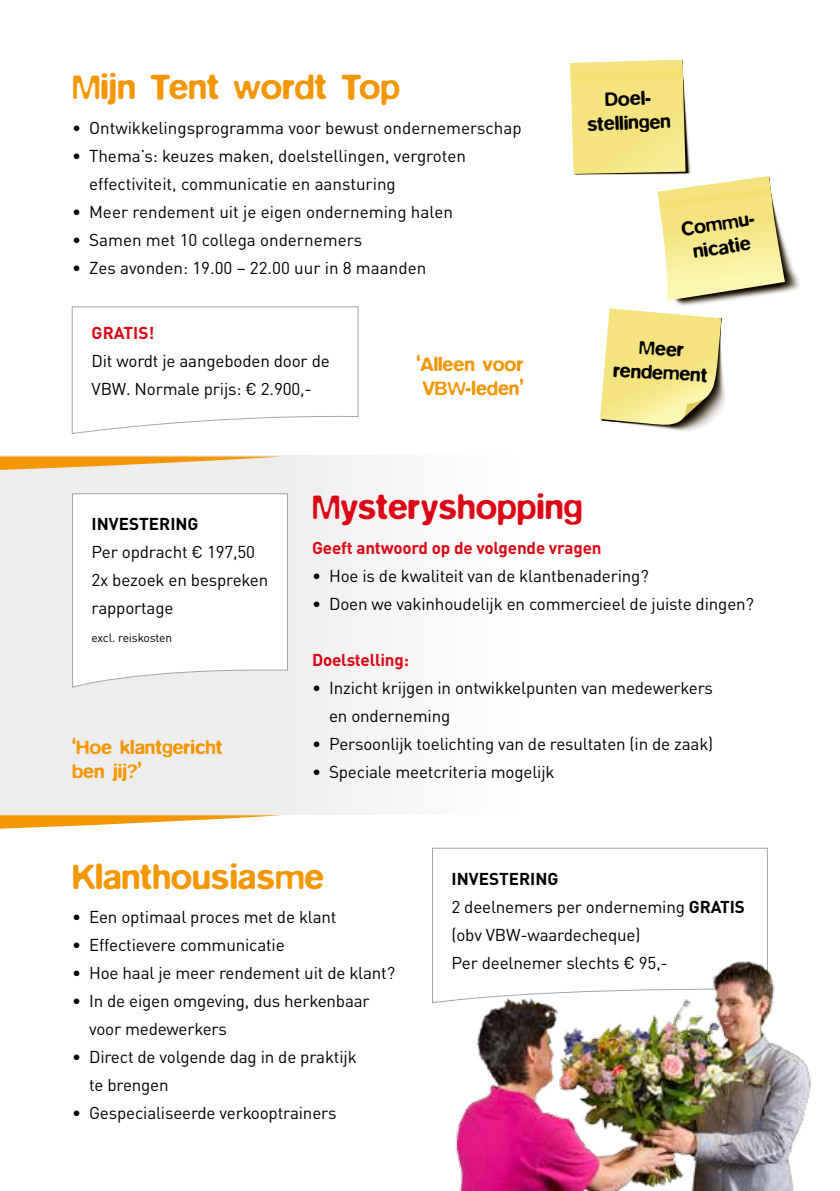
<style>
.page{position:relative;width:840px;height:1191px;background:#fff}
.page>*{position:absolute;margin:0;border:0;box-sizing:border-box;transform-origin:0 0}
.t1{font:500 36px "Blur";color:#f49600}
.t2{font:500 36px "Blur";color:#dc0714}
.t3{font:500 20px/24px "Blur";color:#f49600}
.t4{font:500 20px/24px "Blur";color:#000;text-align:center}
.t5{font:17px/28px "DIN Pro";letter-spacing:-.01em;color:#000}
.t6{font:700 17px "DIN Pro";letter-spacing:-.01em;color:#dc0714}
.t7{font:700 17px "DIN Pro";color:#000}
.t8{font:12px "DIN Pro";letter-spacing:-.015em;color:#000}
.s1{font-weight:700}
</style>
<div class="page">
<div style="left:0;top:455px;width:582px;height:360px;background:#ededed"></div>
<svg style="left:0;top:456px;width:282px;height:14px"></svg>
<svg style="left:0;top:815px;width:282px;height:14px"></svg>
<svg style="left:72px;top:493px;width:216px;height:195px;background:#fcfcfc"></svg>
<svg style="left:432px;top:847px;width:336px;height:156px"></svg>
<svg style="left:71px;top:306px;width:288px;height:128px"></svg>
<img style="left:451px;top:947px;width:360px;height:244px">
<svg style="left:570px;top:60px;width:229px;height:371px"></svg>
<h1 class="t1" style="left:72px;top:66px;width:329px">Mijn Tent wordt Top</h1>
<p class="t5" style="left:72px;top:112px;width:451px">• Ontwikkelingsprogramma voor bewust ondernemerschap</p>
<p class="t5" style="left:89px;top:140px;width:378px;text-indent:-17px">• Thema’s: keuzes maken, doelstellingen, vergroten effectiviteit, communicatie en aansturing</p>
<p class="t5" style="left:72px;top:196px;width:382px">• Meer rendement uit je eigen onderneming halen</p>
<p class="t5" style="left:72px;top:224px;width:291px">• Samen met 10 collega ondernemers</p>
<p class="t5" style="left:72px;top:252px;width:355px">• Zes avonden: 19.00 – 22.00 uur in 8 maanden</p>
<p class="t6" style="left:92px;top:319px;width:64px">GRATIS!</p>
<p class="t5" style="left:91px;top:345px;width:239px">Dit wordt je aangeboden door de<br>VBW. Normale prijs: € 2.900,-</p>
<p class="t3" style="left:416px;top:352px;width:108px">‘Alleen voor<br>VBW-leden’</p>
<p class="t4" style="left:585px;top:88px;width:85px;rotate:-2deg">Doel&shy;stellingen</p>
<p class="t4" style="left:679px;top:217px;width:79px;rotate:-9deg">Commu&shy;nicatie</p>
<p class="t4" style="left:614px;top:334px;width:96px;rotate:3deg">Meer rendement</p>
<p class="t7" style="left:92px;top:510px;width:108px">INVESTERING</p>
<p class="t5" style="left:91px;top:536px;width:178px">Per opdracht € 197,50<br>2x bezoek en bespreken rapportage</p>
<p class="t8" style="left:91px;top:628px;width:82px">excl. reiskosten</p>
<p class="t3" style="left:72px;top:735px;width:152px">‘Hoe klantgericht ben jij?’</p>
<h1 class="t2" style="left:312px;top:486px;width:272px">Mysteryshopping</h1>
<p class="t6" style="left:312px;top:533px;width:291px">Geeft antwoord op de volgende vragen</p>
<p class="t5" style="left:312px;top:560px;width:338px">• Hoe is de kwaliteit van de klantbenadering?</p>
<p class="t5" style="left:312px;top:588px;width:443px">• Doen we vakinhoudelijk en commercieel de juiste dingen?</p>
<p class="t6" style="left:312px;top:645px;width:98px">Doelstelling:</p>
<p class="t5" style="left:329px;top:672px;width:385px;text-indent:-17px">• Inzicht krijgen in ontwikkelpunten van medewerkers en onderneming</p>
<p class="t5" style="left:312px;top:728px;width:402px">• Persoonlijk toelichting van de resultaten (in de zaak)</p>
<p class="t5" style="left:312px;top:756px;width:244px">• Speciale meetcriteria mogelijk</p>
<h1 class="t1" style="left:72px;top:856px;width:253px">Klanthousiasme</h1>
<p class="t5" style="left:72px;top:901px;width:266px">• Een optimaal proces met de klant</p>
<p class="t5" style="left:72px;top:929px;width:214px">• Effectievere communicatie</p>
<p class="t5" style="left:72px;top:957px;width:324px">• Hoe haal je meer rendement uit de klant?</p>
<p class="t5" style="left:89px;top:985px;width:282px;text-indent:-17px">• In de eigen omgeving, dus herkenbaar voor medewerkers</p>
<p class="t5" style="left:89px;top:1041px;width:269px;text-indent:-17px">• Direct de volgende dag in de praktijk te brengen</p>
<p class="t5" style="left:72px;top:1097px;width:266px">• Gespecialiseerde verkooptrainers</p>
<p class="t5" style="left:451px;top:862px;width:294px"><span class="s1">INVESTERING<br></span>2 deelnemers per onderneming <span class="s1">GRATIS </span>(obv VBW-waardecheque)<br>Per deelnemer slechts € 95,-</p>
</div>
